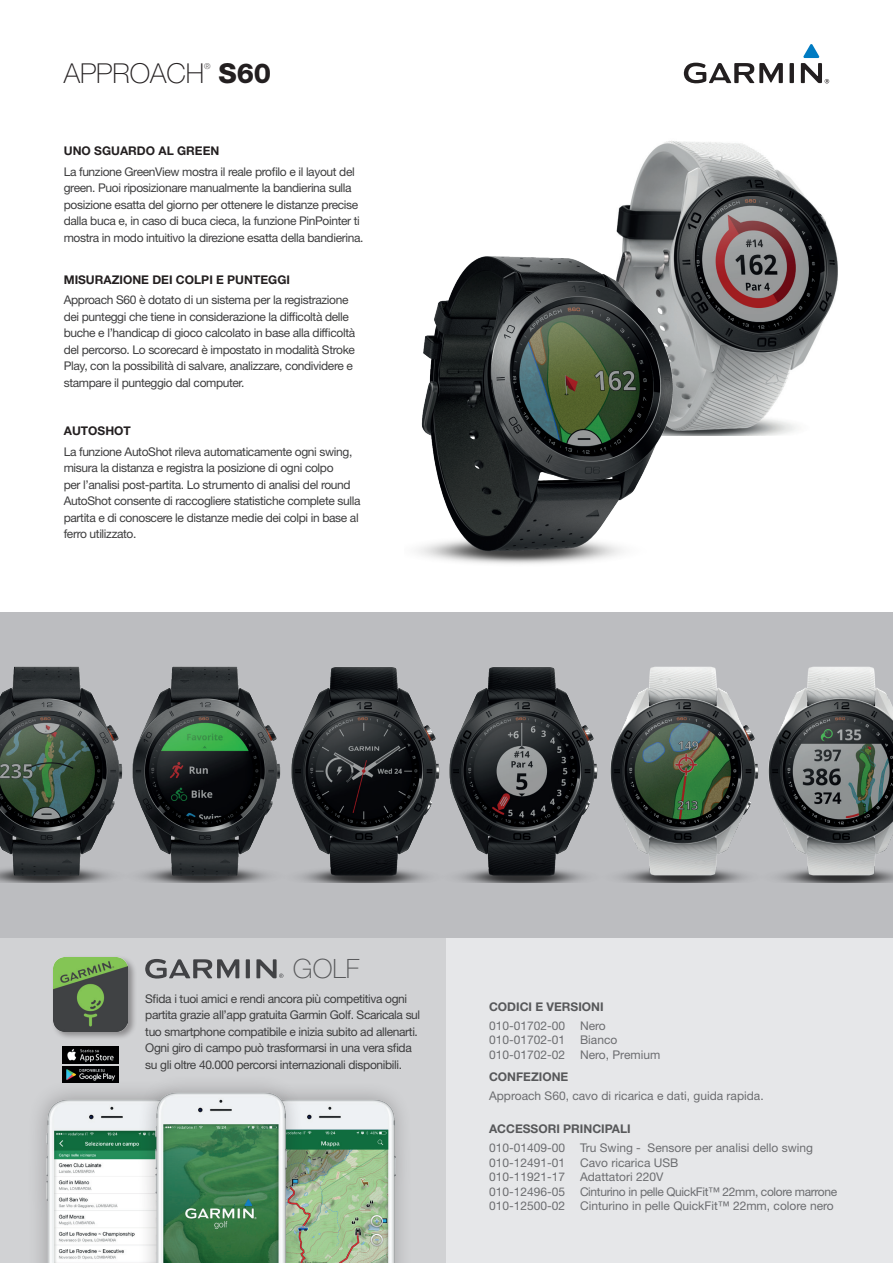
<style>
.page{position:relative;width:893px;height:1263px;background:#fff}
.page>*{position:absolute;margin:0;border:0;box-sizing:border-box;transform-origin:0 0}
.t1{font:100 27.45px "Helvetica Neue LT Std";color:#231f20}
.t2{font:800 27.45px "Helvetica Neue LT Std";color:#231f20}
.t3{font:100 26.7px "Helvetica Neue LT Std";color:#57585a}
.t4{font:12px/16.5px "Helvetica Neue LT Std";letter-spacing:-.03em;color:#3e3e3f}
.t5{font:12px/14.5px "Helvetica Neue LT Std";color:#6c6d70}
.t6{font:700 12px "Helvetica Neue LT Std";color:#231f20}
.t7{font:700 12px "Helvetica Neue LT Std";color:#57585a}
.t8{font:100 7.95px "Helvetica Neue LT Std";color:#231f20}
</style>
<div class="page">
<div style="left:0;top:938px;width:446px;height:325px;background:#d1d2d4"></div>
<div style="left:245px;top:1080px;width:174px;height:183px;background:#231f20;opacity:.3"></div>
<img style="left:310px;top:1099px;width:105px;height:164px">
<div style="left:26px;top:1079px;width:176px;height:184px;background:#231f20;opacity:.3"></div>
<img style="left:31px;top:1099px;width:105px;height:164px">
<div style="left:136px;top:1074px;width:174px;height:189px;background:#231f20;opacity:.3"></div>
<img style="left:140px;top:1092px;width:166px;height:171px">
<div style="left:52px;top:955px;width:85px;height:85px;background:#231f20;opacity:.4"></div>
<img style="left:53px;top:957px;width:75px;height:74px">
<img style="left:63px;top:1047px;width:55px;height:16px">
<img style="left:63px;top:1066px;width:55px;height:17px">
<div style="left:446px;top:938px;width:447px;height:325px;background:#e6e7e9"></div>
<div style="left:0;top:613px;width:893px;height:325px;background:#bcbdc0"></div>
<svg style="left:684px;top:44px;width:145px;height:39px"></svg>
<img style="left:634px;top:141px;width:204px;height:295px">
<img style="left:417px;top:189px;width:277px;height:375px">
<svg style="left:145px;top:959px;width:138px;height:19px"></svg>
<img style="left:449px;top:667px;width:148px;height:216px">
<img style="left:768px;top:666px;width:125px;height:217px">
<img style="left:0;top:666px;width:119px;height:217px">
<img style="left:119px;top:666px;width:159px;height:217px">
<img style="left:278px;top:667px;width:162px;height:216px">
<img style="left:597px;top:666px;width:162px;height:217px">
<h1 class="t1" style="left:64px;top:58px;width:142px">APPROACH</h1>
<p class="t8" style="left:204px;top:62px;width:8px">®</p>
<h1 class="t2" style="left:218px;top:57px;width:54px">S60</h1>
<p class="t6" style="left:64px;top:143px;width:157px">UNO SGUARDO AL GREEN</p>
<p class="t4" style="left:64px;top:163px;width:301px">La funzione GreenView mostra il reale profilo e il layout del green. Puoi riposizionare manualmente la bandierina sulla posizione esatta del giorno per ottenere le distanze precise dalla buca e, in caso di buca cieca, la funzione PinPointer ti mostra in modo intuitivo la direzione esatta della bandierina.</p>
<p class="t6" style="left:64px;top:272px;width:228px">MISURAZIONE DEI COLPI E PUNTEGGI</p>
<p class="t4" style="left:64px;top:292px;width:293px">Approach S60 è dotato di un sistema per la registrazione dei punteggi che tiene in considerazione la difficoltà delle buche e l’handicap di gioco calcolato in base alla difficoltà del percorso. Lo scorecard è impostato in modalità Stroke Play, con la possibilità di salvare, analizzare, condividere e stampare il punteggio dal computer.</p>
<p class="t6" style="left:64px;top:423px;width:69px">AUTOSHOT</p>
<p class="t4" style="left:64px;top:443px;width:298px">La funzione AutoShot rileva automaticamente ogni swing, misura la distanza e registra la posizione di ogni colpo<br>per l’analisi post-partita. Lo strumento di analisi del round AutoShot consente di raccogliere statistiche complete sulla partita e di conoscere le distanze medie dei colpi in base al ferro utilizzato.</p>
<h2 class="t3" style="left:293px;top:953px;width:68px">GOLF</h2>
<p class="t4" style="left:145px;top:990px;width:277px">Sfida i tuoi amici e rendi ancora più competitiva ogni partita grazie all’app gratuita Garmin Golf. Scaricala sul tuo smartphone compatibile e inizia subito ad allenarti.<br>Ogni giro di campo può trasformarsi in una vera sfida su gli oltre 40.000 percorsi internazionali disponibili.</p>
<p class="t7" style="left:489px;top:999px;width:116px">CODICI E VERSIONI</p>
<p class="t5" style="left:489px;top:1018px;width:173px">010-01702-00 Nero<br>010-01702-01 Bianco<br>010-01702-02 Nero, Premium</p>
<p class="t7" style="left:489px;top:1069px;width:81px">CONFEZIONE</p>
<p class="t5" style="left:489px;top:1089px;width:276px">Approach S60, cavo di ricarica e dati, guida rapida.</p>
<p class="t7" style="left:489px;top:1121px;width:143px">ACCESSORI PRINCIPALI</p>
<p class="t5" style="left:489px;top:1140px;width:350px">010-01409-00 Tru Swing - Sensore per analisi dello swing 010-12491-01 Cavo ricarica USB<br>010-11921-17 Adattatori 220V<br>010-12496-05 Cinturino in pelle QuickFit™ 22mm, colore marrone 010-12500-02 Cinturino in pelle QuickFit™ 22mm, colore nero</p>
</div>
